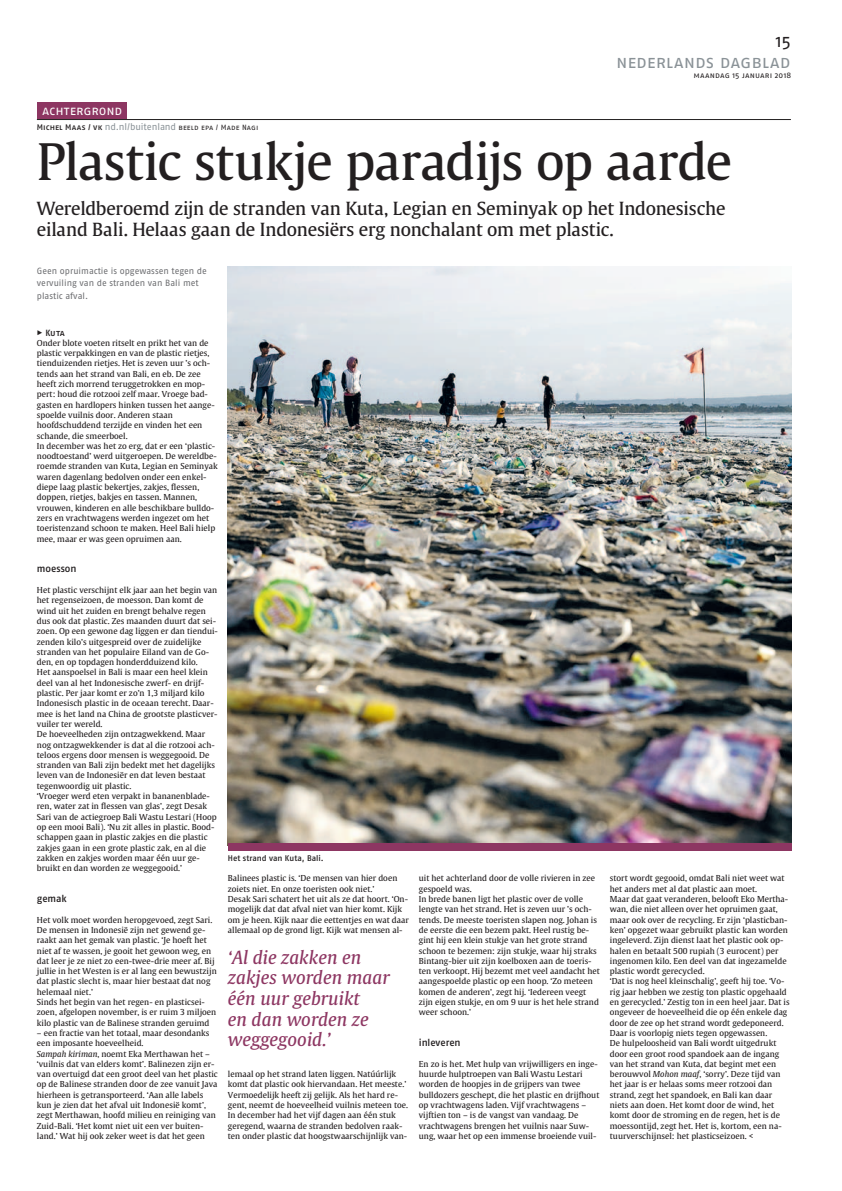
<style>
.page{position:relative;width:842px;height:1191px;background:#fff}
.page>*{position:absolute;margin:0;border:0;box-sizing:border-box;transform-origin:0 0}
.t1{font:50px "Gulliver";letter-spacing:-.02em;color:#231f20}
.t2{font:18px/21px "Gulliver";letter-spacing:-.015em;color:#231f20}
.t3{font:italic 18px/20.6px "Gulliver";color:#8d3662}
.t4{font:18px "Fago Pro";letter-spacing:-.01em;color:#8a9297}
.t5{font:18px "Fago Pro";color:#231f20}
.t6{font:13px "Fago Pro";letter-spacing:-.005em;color:#fff}
.t7{font:500 10px "Fago Pro";color:#231f20}
.t8{font:9px/12.5px "Fago Pro";color:#6c6d70}
.t9{font:500 9px "Fago Pro";color:#231f20}
.t10{font:8.2px/10.3px "Gulliver";color:#231f20}
.t11{font:500 8.2px "Fago Pro";color:#231f20}
.t12{font:8.1px "Fago Pro";letter-spacing:.01em;color:#231f20}
.t13{font:7.6px "Fago Pro";letter-spacing:.015em;color:#231f20}
.s1{font-weight:500;font-size:8.2px}
.s2{font-size:9.5px;color:#8a9297}
.s3{font-style:italic}
</style>
<div class="page">
<hr style="left:37px;top:119px;width:754px;height:1px;background:#231f20">
<div style="left:37px;top:103px;width:89px;height:16px;background:#8d3662"></div>
<img style="left:228px;top:267px;width:563px;height:576px">
<div style="left:228px;top:843px;width:563px;height:8px;background:#8d3662"></div>
<h2 class="t5" style="left:776px;top:34px;width:17px">15</h2>
<h2 class="t4" style="left:616px;top:55px;width:176px">nederlands dagblad</h2>
<p class="t12" style="left:693px;top:72px;width:99px">maandag 15 januari 2018</p>
<h3 class="t6" style="left:42px;top:106px;width:82px">achtergrond</h3>
<p class="t13" style="left:37px;top:124px;width:223px"><span class="s1">Michel Maas / vk</span> <span class="s2">nd.nl/buitenland</span> beeld epa / Made Nagi</p>
<h1 class="t1" style="left:37px;top:131px;width:697px">Plastic stukje paradijs op aarde</h1>
<h2 class="t2" style="left:37px;top:198px;width:690px">Wereldberoemd zijn de stranden van Kuta, Legian en Seminyak op het Indonesische eiland Bali. Helaas gaan de Indonesiërs erg nonchalant om met plastic.</h2>
<p class="t8" style="left:37px;top:265px;width:172px">Geen opruimactie is opgewassen tegen de vervuiling van de stranden van Bali met plastic afval.</p>
<p class="t9" style="left:37px;top:329px;width:30px">▶ Kuta</p>
<p class="t10" style="left:37px;top:338px;width:182px">Onder blote voeten ritselt en prikt het van de plastic verpakkingen en van de plastic rietjes, tienduizenden rietjes. Het is zeven uur ’s och&shy;tends aan het strand van Bali, en eb. De zee heeft zich morrend teruggetrokken en mop&shy;pert: houd die rotzooi zelf maar. Vroege bad&shy;gasten en hardlopers hinken tussen het aange&shy;spoelde vuilnis door. Anderen staan hoofdschuddend terzijde en vinden het een schande, die smeerboel.<br>In december was het zo erg, dat er een ‘plastic&shy;noodtoestand’ werd uitgeroepen. De wereldbe&shy;roemde stranden van Kuta, Legian en Seminyak waren dagenlang bedolven onder een enkel&shy;diepe laag plastic bekertjes, zakjes, flessen, doppen, rietjes, bakjes en tassen. Mannen, vrouwen, kinderen en alle beschikbare bulldo&shy;zers en vrachtwagens werden ingezet om het toeristenzand schoon te maken. Heel Bali hielp mee, maar er was geen opruimen aan.</p>
<p class="t7" style="left:37px;top:565px;width:41px">moesson</p>
<p class="t10" style="left:37px;top:585px;width:183px">Het plastic verschijnt elk jaar aan het begin van het regenseizoen, de moesson. Dan komt de wind uit het zuiden en brengt behalve regen dus ook dat plastic. Zes maanden duurt dat sei&shy;zoen. Op een gewone dag liggen er dan tiendui&shy;zenden kilo’s uitgespreid over de zuidelijke stranden van het populaire Eiland van de Go&shy;den, en op topdagen honderdduizend kilo.<br>Het aanspoelsel in Bali is maar een heel klein deel van al het Indonesische zwerf- en drijf&shy;plastic. Per jaar komt er zo’n 1,3 miljard kilo Indonesisch plastic in de oceaan terecht. Daar&shy;mee is het land na China de grootste plasticver&shy;vuiler ter wereld.<br>De hoeveelheden zijn ontzagwekkend. Maar nog ontzagwekkender is dat al die rotzooi ach&shy;teloos ergens door mensen is weggegooid. De stranden van Bali zijn bedekt met het dagelijks leven van de Indonesiër en dat leven bestaat tegenwoordig uit plastic.<br>‘Vroeger werd eten verpakt in bananenblade&shy;ren, water zat in flessen van glas’, zegt Desak Sari van de actiegroep Bali Wastu Lestari (Hoop op een mooi Bali). ‘Nu zit alles in plastic. Bood&shy;schappen gaan in plastic zakjes en die plastic zakjes gaan in een grote plastic zak, en al die zakken en zakjes worden maar één uur ge&shy;bruikt en dan worden ze weggegooid.’</p>
<p class="t7" style="left:37px;top:895px;width:31px">gemak</p>
<p class="t10" style="left:37px;top:915px;width:181px">Het volk moet worden heropgevoed, zegt Sari.<br>De mensen in Indonesië zijn net gewend ge&shy;raakt aan het gemak van plastic. ‘Je hoeft het niet af te wassen, je gooit het gewoon weg, en dat leer je ze niet zo een-twee-drie meer af. Bij jullie in het Westen is er al lang een bewustzijn dat plastic slecht is, maar hier bestaat dat nog helemaal niet.’<br>Sinds het begin van het regen- en plasticsei&shy;zoen, afgelopen november, is er ruim 3 miljoen kilo plastic van de Balinese stranden geruimd</p>
<p class="t10" style="left:37px;top:1028px;width:182px">– een fractie van het totaal, maar desondanks een imposante hoeveelheid.<br><span class="s3">Sampah kiriman</span>, noemt Eka Merthawan het – ‘vuilnis dat van elders komt’. Balinezen zijn er&shy;van overtuigd dat een groot deel van het plastic op de Balinese stranden door de zee vanuit Java hierheen is getransporteerd. ‘Aan alle labels kun je zien dat het afval uit Indonesië komt’, zegt Merthawan, hoofd milieu en reiniging van Zuid-Bali. ‘Het komt niet uit een ver buiten&shy;land.’ Wat hij ook zeker weet is dat het geen</p>
<p class="t11" style="left:228px;top:855px;width:97px">Het strand van Kuta, Bali.</p>
<p class="t10" style="left:610px;top:873px;width:181px">stort wordt gegooid, omdat Bali niet weet wat het anders met al dat plastic aan moet.<br>Maar dat gaat veranderen, belooft Eko Mertha&shy;wan, die niet alleen over het opruimen gaat, maar ook over de recycling. Er zijn ‘plasticban&shy;ken’ opgezet waar gebruikt plastic kan worden ingeleverd. Zijn dienst laat het plastic ook op&shy;halen en betaalt 500 rupiah (3 eurocent) per ingenomen kilo. Een deel van dat ingezamelde plastic wordt gerecycled.<br>‘Dat is nog heel kleinschalig’, geeft hij toe. ‘Vo&shy;rig jaar hebben we zestig ton plastic opgehaald en gerecycled.’ Zestig ton in een heel jaar. Dat is ongeveer de hoeveelheid die op één enkele dag door de zee op het strand wordt gedeponeerd.<br>Daar is voorlopig niets tegen opgewassen.<br>De hulpeloosheid van Bali wordt uitgedrukt door een groot rood spandoek aan de ingang van het strand van Kuta, dat begint met een berouwvol <span class="s3">Mohon maaf</span>, ‘sorry’. Deze tijd van het jaar is er helaas soms meer rotzooi dan strand, zegt het spandoek, en Bali kan daar niets aan doen. Het komt door de wind, het komt door de stroming en de regen, het is de moessontijd, zegt het. Het is, kortom, een na&shy;tuurverschijnsel: het plasticseizoen. &lt;</p>
<p class="t10" style="left:228px;top:873px;width:183px">Balinees plastic is. ‘De mensen van hier doen zoiets niet. En onze toeristen ook niet.’<br>Desak Sari schatert het uit als ze dat hoort. ‘On&shy;mogelijk dat dat afval niet van hier komt. Kijk om je heen. Kijk naar die eettentjes en wat daar allemaal op de grond ligt. Kijk wat mensen al-</p>
<p class="t10" style="left:419px;top:873px;width:182px">uit het achterland door de volle rivieren in zee gespoeld was.<br>In brede banen ligt het plastic over de volle lengte van het strand. Het is zeven uur ’s och&shy;tends. De meeste toeristen slapen nog. Johan is de eerste die een bezem pakt. Heel rustig be&shy;gint hij een klein stukje van het grote strand schoon te bezemen: zijn stukje, waar hij straks Bintang-bier uit zijn koelboxen aan de toeris&shy;ten verkoopt. Hij bezemt met veel aandacht het aangespoelde plastic op een hoop. ‘Zo meteen komen de anderen’, zegt hij. ‘Iedereen veegt zijn eigen stukje, en om 9 uur is het hele strand weer schoon.’</p>
<p class="t7" style="left:419px;top:1039px;width:43px">inleveren</p>
<p class="t10" style="left:419px;top:1059px;width:182px">En zo is het. Met hulp van vrijwilligers en inge&shy;huurde hulptroepen van Bali Wastu Lestari worden de hoopjes in de grijpers van twee bulldozers geschept, die het plastic en drijfhout op vrachtwagens laden. Vijf vrachtwagens – vijftien ton – is de vangst van vandaag. De vrachtwagens brengen het vuilnis naar Suw&shy;ung, waar het op een immense broeiende vuil-</p>
<h2 class="t3" style="left:228px;top:947px;width:163px">‘Al die zakken en zakjes worden maar één uur gebruikt<br>en dan worden ze weggegooid.’</h2>
<p class="t10" style="left:228px;top:1069px;width:182px">lemaal op het strand laten liggen. Natúúrlijk komt dat plastic ook hiervandaan. Het meeste.’ Vermoedelijk heeft zij gelijk. Als het hard re&shy;gent, neemt de hoeveelheid vuilnis meteen toe.<br>In december had het vijf dagen aan één stuk geregend, waarna de stranden bedolven raak&shy;ten onder plastic dat hoogstwaarschijnlijk van-</p>
</div>
